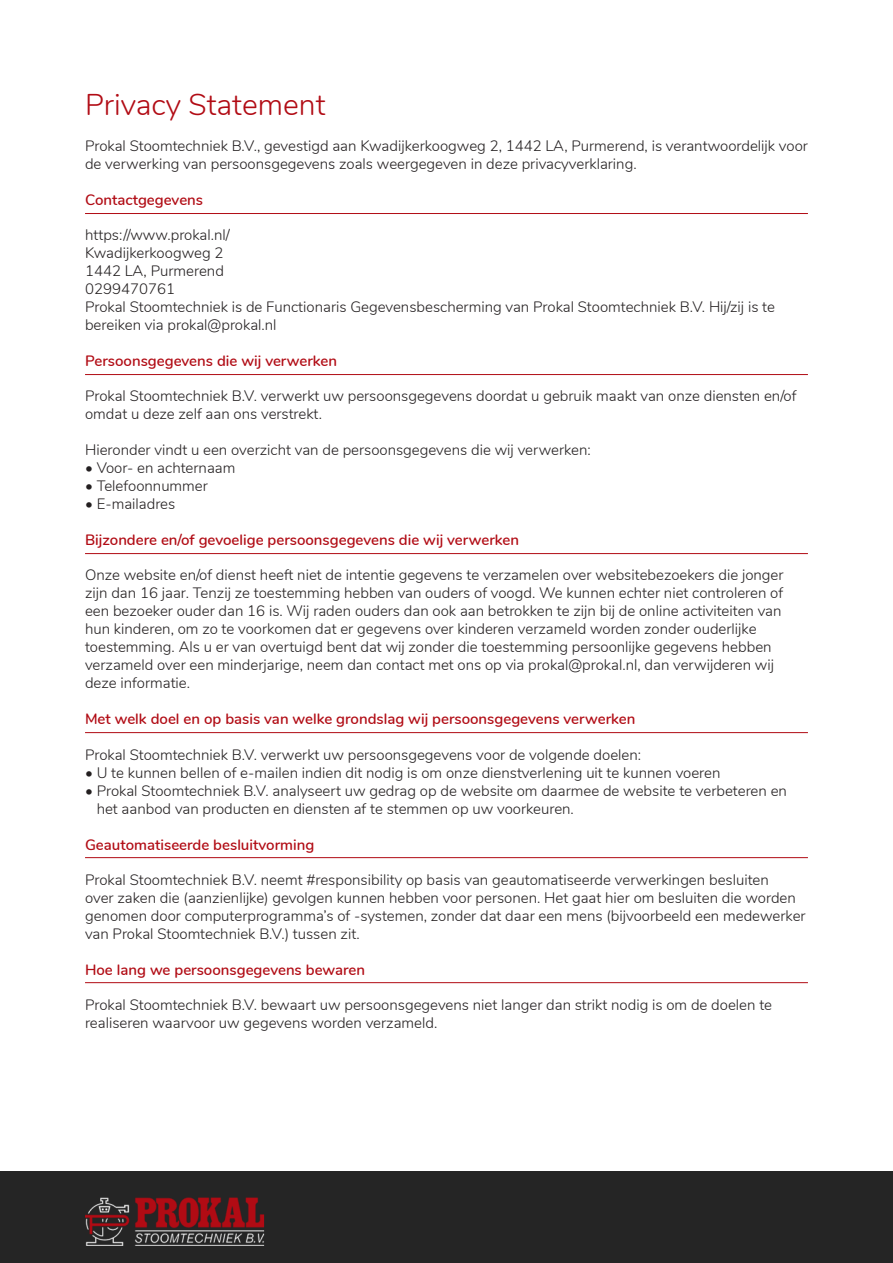
<style>
.page{position:relative;width:893px;height:1263px;background:#fff}
.page>*{position:absolute;margin:0;border:0;box-sizing:border-box;transform-origin:0 0}
.platte_tekst{font:300 30px "Nunito";color:#b10b14}
.platte_tekst-2{font:300 15px/18px "Nunito";color:#231f20}
.tussenkop{font:600 15px "Nunito";color:#b10b14}
</style>
<div class="page">
<div style="left:0;top:1171px;width:893px;height:92px;background:#252525"></div>
<img style="left:85px;top:1197px;width:180px;height:49px">
<hr style="left:85px;top:213px;width:723px;height:1px;background:#b10b14">
<hr style="left:85px;top:374px;width:723px;height:1px;background:#b10b14">
<hr style="left:85px;top:553px;width:723px;height:1px;background:#b10b14">
<hr style="left:85px;top:732px;width:723px;height:1px;background:#b10b14">
<hr style="left:85px;top:857px;width:723px;height:1px;background:#b10b14">
<hr style="left:85px;top:982px;width:723px;height:1px;background:#b10b14">
<p class="platte_tekst" style="left:85px;top:83px;width:242px">Privacy Statement</p>
<p class="platte_tekst-2" style="left:85px;top:136px;width:724px">Prokal Stoomtechniek B.V., gevestigd aan Kwadijkerkoogweg 2, 1442 LA, Purmerend, is verantwoordelijk voor de verwerking van persoonsgegevens zoals weergegeven in deze privacyverklaring.</p>
<p class="tussenkop" style="left:85px;top:189px;width:120px">Contactgegevens</p>
<p class="platte_tekst-2" style="left:85px;top:225px;width:146px">https://www.prokal.nl/</p>
<p class="platte_tekst-2" style="left:85px;top:243px;width:140px">Kwadijkerkoogweg 2</p>
<p class="platte_tekst-2" style="left:85px;top:261px;width:140px">1442 LA, Purmerend</p>
<p class="platte_tekst-2" style="left:85px;top:279px;width:91px">0299470761</p>
<p class="platte_tekst-2" style="left:85px;top:297px;width:692px">Prokal Stoomtechniek is de Functionaris Gegevensbescherming van Prokal Stoomtechniek B.V. Hij/zij is te bereiken via prokal@prokal.nl</p>
<p class="tussenkop" style="left:85px;top:350px;width:254px">Persoonsgegevens die wij verwerken</p>
<p class="platte_tekst-2" style="left:85px;top:386px;width:713px">Prokal Stoomtechniek B.V. verwerkt uw persoonsgegevens doordat u gebruik maakt van onze diensten en/of omdat u deze zelf aan ons verstrekt.</p>
<p class="platte_tekst-2" style="left:85px;top:440px;width:507px">Hieronder vindt u een overzicht van de persoonsgegevens die wij verwerken:</p>
<p class="platte_tekst-2" style="left:85px;top:458px;width:152px">• Voor- en achternaam</p>
<p class="platte_tekst-2" style="left:85px;top:476px;width:124px">• Telefoonnummer</p>
<p class="platte_tekst-2" style="left:85px;top:494px;width:92px">• E-mailadres</p>
<p class="tussenkop" style="left:85px;top:529px;width:435px">Bijzondere en/of gevoelige persoonsgegevens die wij verwerken</p>
<p class="platte_tekst-2" style="left:85px;top:565px;width:700px">Onze website en/of dienst heeft niet de intentie gegevens te verzamelen over websitebezoekers die jonger zijn dan 16 jaar. Tenzij ze toestemming hebben van ouders of voogd. We kunnen echter niet controleren of een bezoeker ouder dan 16 is. Wij raden ouders dan ook aan betrokken te zijn bij de online activiteiten van hun kinderen, om zo te voorkomen dat er gegevens over kinderen verzameld worden zonder ouderlijke toestemming. Als u er van overtuigd bent dat wij zonder die toestemming persoonlijke gegevens hebben verzameld over een minderjarige, neem dan contact met ons op via prokal@prokal.nl, dan verwijderen wij deze informatie.</p>
<p class="tussenkop" style="left:85px;top:708px;width:552px">Met welk doel en op basis van welke grondslag wij persoonsgegevens verwerken</p>
<p class="platte_tekst-2" style="left:85px;top:744px;width:558px">Prokal Stoomtechniek B.V. verwerkt uw persoonsgegevens voor de volgende doelen:</p>
<p class="platte_tekst-2" style="left:85px;top:762px;width:637px">• U te kunnen bellen of e-mailen indien dit nodig is om onze dienstverlening uit te kunnen voeren</p>
<p class="platte_tekst-2" style="left:97px;top:780px;width:692px;text-indent:-12px">• Prokal Stoomtechniek B.V. analyseert uw gedrag op de website om daarmee de website te verbeteren en het aanbod van producten en diensten af te stemmen op uw voorkeuren.</p>
<p class="tussenkop" style="left:85px;top:833px;width:231px">Geautomatiseerde besluitvorming</p>
<p class="platte_tekst-2" style="left:85px;top:869px;width:722px">Prokal Stoomtechniek B.V. neemt #responsibility op basis van geautomatiseerde verwerkingen besluiten<br>over zaken die (aanzienlijke) gevolgen kunnen hebben voor personen. Het gaat hier om besluiten die worden genomen door computerprogramma’s of -systemen, zonder dat daar een mens (bijvoorbeeld een medewerker van Prokal Stoomtechniek B.V.) tussen zit.</p>
<p class="tussenkop" style="left:85px;top:958px;width:282px">Hoe lang we persoonsgegevens bewaren</p>
<p class="platte_tekst-2" style="left:85px;top:994px;width:689px">Prokal Stoomtechniek B.V. bewaart uw persoonsgegevens niet langer dan strikt nodig is om de doelen te realiseren waarvoor uw gegevens worden verzameld.</p>
</div>
